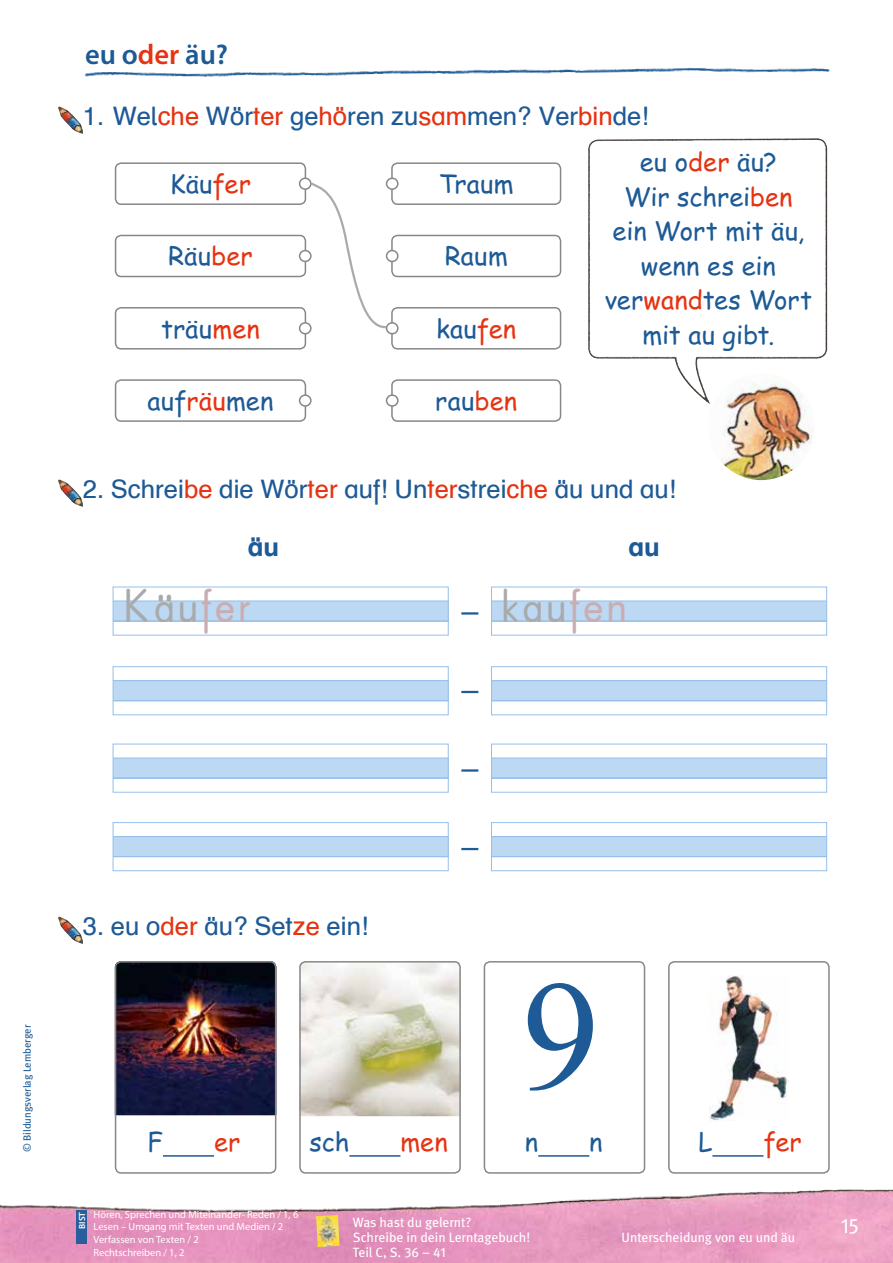
<style>
.page{position:relative;width:893px;height:1263px;background:#fff}
.page>*{position:absolute;margin:0;border:0;box-sizing:border-box;transform-origin:0 0}
.t1{font:155.85px "Times New Roman";color:#1d5a96}
.t2{font:47.25px "Fara Rund OE Light";letter-spacing:.06em;color:#a9aaab}
.t3{font:600 28.5px "Myriad Pro";color:#1d5a96}
.t4{font:25.5px/34.5px "Comic Sans MS";letter-spacing:.005em;color:#1d5a96;text-align:center}
.t5{font:25.5px "Schulbuch Nord OE Roman";color:#1d5a96}
.t6{font:25.5px "Comic Sans MS";letter-spacing:.005em;color:#e63312}
.t7{font:25.5px "Schulbuch Nord OE Bold";color:#1d5a96}
.t8{font:21px "Meta Book Expert";color:#fff}
.t9{font:13.5px/15px "Meta";color:#fff}
.t10{font:10.5px/12.6px "Myriad Pro";color:#fff}
.t11{font:10.5px "Meta";letter-spacing:-.005em;color:#1d5a96}
.t12{font:600 9px "Myriad Pro";color:#fff}
.s1{color:#e63312}
.s2{color:#c9adb1}
.s3{font-family:"Meta Book Expert"}
</style>
<div class="page">
<img style="left:0;top:1189px;width:893px;height:74px">
<img style="left:84px;top:67px;width:746px;height:10px">
<div style="left:113px;top:601px;width:335px;height:20px;background:#bcd8f2"></div>
<hr style="left:113px;top:601px;width:335px;height:1px;background:#96c0e8">
<hr style="left:113px;top:621px;width:335px;height:1px;background:#96c0e8">
<div style="left:113px;top:587px;width:336px;height:48px;border:1px solid #96c0e8"></div>
<hr style="left:461px;top:612px;width:17px;height:3px;background:#1d5a96">
<div style="left:491px;top:601px;width:336px;height:20px;background:#bcd8f2"></div>
<hr style="left:491px;top:601px;width:336px;height:1px;background:#96c0e8">
<hr style="left:491px;top:621px;width:336px;height:1px;background:#96c0e8">
<div style="left:491px;top:587px;width:336px;height:48px;border:1px solid #96c0e8"></div>
<div style="left:113px;top:681px;width:335px;height:20px;background:#bcd8f2"></div>
<hr style="left:113px;top:680px;width:335px;height:1px;background:#96c0e8">
<hr style="left:113px;top:700px;width:335px;height:1px;background:#96c0e8">
<div style="left:113px;top:666px;width:336px;height:49px;border:1px solid #96c0e8"></div>
<svg style="left:461px;top:691px;width:17px;height:2px"></svg>
<div style="left:491px;top:681px;width:336px;height:20px;background:#bcd8f2"></div>
<hr style="left:491px;top:680px;width:336px;height:1px;background:#96c0e8">
<hr style="left:491px;top:700px;width:336px;height:1px;background:#96c0e8">
<div style="left:491px;top:666px;width:336px;height:49px;border:1px solid #96c0e8"></div>
<div style="left:113px;top:758px;width:335px;height:20px;background:#bcd8f2"></div>
<hr style="left:113px;top:758px;width:335px;height:1px;background:#96c0e8">
<hr style="left:113px;top:778px;width:335px;height:1px;background:#96c0e8">
<div style="left:113px;top:744px;width:336px;height:48px;border:1px solid #96c0e8"></div>
<hr style="left:461px;top:769px;width:17px;height:3px;background:#1d5a96">
<div style="left:491px;top:758px;width:336px;height:20px;background:#bcd8f2"></div>
<hr style="left:491px;top:758px;width:336px;height:1px;background:#96c0e8">
<hr style="left:491px;top:778px;width:336px;height:1px;background:#96c0e8">
<div style="left:491px;top:744px;width:336px;height:48px;border:1px solid #96c0e8"></div>
<div style="left:113px;top:836px;width:335px;height:21px;background:#bcd8f2"></div>
<hr style="left:113px;top:836px;width:335px;height:1px;background:#96c0e8">
<hr style="left:113px;top:856px;width:335px;height:1px;background:#96c0e8">
<div style="left:113px;top:822px;width:336px;height:49px;border:1px solid #96c0e8"></div>
<svg style="left:461px;top:848px;width:17px;height:2px"></svg>
<div style="left:491px;top:836px;width:336px;height:21px;background:#bcd8f2"></div>
<hr style="left:491px;top:836px;width:336px;height:1px;background:#96c0e8">
<hr style="left:491px;top:856px;width:336px;height:1px;background:#96c0e8">
<div style="left:491px;top:822px;width:336px;height:49px;border:1px solid #96c0e8"></div>
<img style="left:58px;top:107px;width:25px;height:27px">
<img style="left:58px;top:480px;width:25px;height:27px">
<img style="left:58px;top:917px;width:25px;height:27px">
<img style="left:115px;top:961px;width:161px;height:154px">
<div style="left:115px;top:961px;width:161px;height:213px;border:2px solid #878787;border-radius:6px"></div>
<hr style="left:163px;top:1155px;width:51px;height:2px;background:#1d5a96">
<img style="left:302px;top:964px;width:156px;height:152px">
<div style="left:299px;top:961px;width:162px;height:213px;border:2px solid #878787;border-radius:6px"></div>
<hr style="left:349px;top:1155px;width:51px;height:2px;background:#1d5a96">
<div style="left:668px;top:961px;width:162px;height:213px;border:2px solid #878787;border-radius:6px"></div>
<hr style="left:712px;top:1155px;width:51px;height:2px;background:#1d5a96">
<img style="left:709px;top:975px;width:79px;height:146px">
<div style="left:391px;top:162px;width:170px;height:43px;border:2px solid #878787;border-radius:6px"></div>
<div style="left:387px;top:178px;width:11px;height:11px;background:#fff;border-radius:50%"></div>
<div style="left:386px;top:178px;width:13px;height:12px;border:2px solid #878787;border-radius:50%"></div>
<div style="left:391px;top:235px;width:170px;height:42px;border:2px solid #878787;border-radius:6px"></div>
<div style="left:387px;top:251px;width:11px;height:10px;background:#fff;border-radius:50%"></div>
<div style="left:386px;top:250px;width:13px;height:12px;border:2px solid #878787;border-radius:50%"></div>
<div style="left:391px;top:307px;width:170px;height:43px;border:2px solid #878787;border-radius:6px"></div>
<div style="left:387px;top:323px;width:11px;height:11px;background:#fff;border-radius:50%"></div>
<div style="left:386px;top:322px;width:13px;height:12px;border:2px solid #878787;border-radius:50%"></div>
<div style="left:391px;top:379px;width:170px;height:43px;border:2px solid #878787;border-radius:6px"></div>
<div style="left:387px;top:395px;width:11px;height:11px;background:#fff;border-radius:50%"></div>
<div style="left:386px;top:394px;width:13px;height:13px;border:2px solid #878787;border-radius:50%"></div>
<div style="left:115px;top:162px;width:191px;height:43px;border:2px solid #878787;border-radius:6px"></div>
<div style="left:300px;top:178px;width:11px;height:11px;background:#fff;border-radius:50%"></div>
<div style="left:299px;top:178px;width:13px;height:12px;border:2px solid #878787;border-radius:50%"></div>
<div style="left:115px;top:235px;width:191px;height:42px;border:2px solid #878787;border-radius:6px"></div>
<div style="left:300px;top:251px;width:11px;height:10px;background:#fff;border-radius:50%"></div>
<div style="left:299px;top:250px;width:13px;height:12px;border:2px solid #878787;border-radius:50%"></div>
<div style="left:115px;top:307px;width:191px;height:43px;border:2px solid #878787;border-radius:6px"></div>
<div style="left:300px;top:323px;width:11px;height:11px;background:#fff;border-radius:50%"></div>
<div style="left:299px;top:322px;width:13px;height:12px;border:2px solid #878787;border-radius:50%"></div>
<div style="left:115px;top:379px;width:191px;height:43px;border:2px solid #878787;border-radius:6px"></div>
<div style="left:300px;top:395px;width:11px;height:11px;background:#fff;border-radius:50%"></div>
<div style="left:299px;top:394px;width:13px;height:13px;border:2px solid #878787;border-radius:50%"></div>
<svg style="left:309px;top:181px;width:79px;height:148px"></svg>
<div style="left:484px;top:961px;width:161px;height:213px;border:2px solid #878787;border-radius:6px"></div>
<hr style="left:538px;top:1155px;width:51px;height:2px;background:#1d5a96">
<img style="left:721px;top:404px;width:93px;height:77px">
<svg style="left:588px;top:138px;width:240px;height:266px"></svg>
<img style="left:316px;top:1215px;width:24px;height:32px">
<div style="left:77px;top:1210px;width:10px;height:33px;background:#295e9c"></div>
<p class="t3" style="left:85px;top:36px;width:145px">eu o<span class="s1">der</span> äu?</p>
<p class="t5" style="left:83px;top:100px;width:567px">1. Wel<span class="s1">che</span> Wör<span class="s1">ter</span> ge<span class="s1">hö</span>ren zu<span class="s1">sam</span>men? Ver<span class="s1">bin</span>de!</p>
<p class="t4" style="left:170px;top:166px;width:83px">Käu<span class="s1">fer</span></p>
<p class="t4" style="left:168px;top:238px;width:86px">Räu<span class="s1">ber</span></p>
<p class="t4" style="left:161px;top:310px;width:100px">träu<span class="s1">men</span></p>
<p class="t4" style="left:439px;top:166px;width:76px">Traum</p>
<p class="t4" style="left:445px;top:238px;width:65px">Raum</p>
<p class="t4" style="left:436px;top:310px;width:82px">kau<span class="s1">fen</span></p>
<p class="t4" style="left:605px;top:144px;width:209px">eu o<span class="s1">der</span> äu?<br>Wir schrei<span class="s1">ben </span>ein Wort mit äu, wenn es ein ver<span class="s1">wand</span>tes Wort mit au gibt.</p>
<p class="t4" style="left:148px;top:383px;width:127px">auf<span class="s1">räu</span>men</p>
<p class="t4" style="left:435px;top:383px;width:83px">rau<span class="s1">ben</span></p>
<p class="t5" style="left:83px;top:473px;width:595px">2. Schrei<span class="s1">be</span> die Wör<span class="s1">ter</span> auf! Un<span class="s1">ter</span>strei<span class="s1">che</span> äu und au!</p>
<p class="t7" style="left:248px;top:531px;width:33px">äu</p>
<p class="t7" style="left:628px;top:531px;width:33px">au</p>
<h2 class="t2" style="left:123px;top:580px;width:129px">Käu<span class="s2">fer</span></h2>
<h2 class="t2" style="left:502px;top:580px;width:127px">kau<span class="s2">fen</span></h2>
<p class="t11" style="left:21px;top:1152px;width:129px;rotate:-90deg">© Bildungsverlag Lemberger</p>
<p class="t5" style="left:83px;top:910px;width:287px">3. eu o<span class="s1">der</span> äu? Set<span class="s1">ze</span> ein!</p>
<h1 class="t1" style="left:522px;top:931px;width:79px">9</h1>
<p class="t4" style="left:148px;top:1124px;width:17px">F</p>
<p class="t6" style="left:214px;top:1123px;width:28px">er</p>
<p class="t4" style="left:310px;top:1124px;width:41px">sch</p>
<p class="t6" style="left:400px;top:1123px;width:49px">men</p>
<p class="t4" style="left:698px;top:1124px;width:16px">L</p>
<p class="t6" style="left:763px;top:1123px;width:40px">fer</p>
<p class="t4" style="left:525px;top:1124px;width:15px">n</p>
<p class="t4" style="left:589px;top:1124px;width:15px">n</p>
<p class="t12" style="left:76px;top:1229px;width:18px;rotate:-90deg">BIST</p>
<p class="t10" style="left:94px;top:1208px;width:206px">Hören, Sprechen und Miteinander- Reden / 1, 6<br>Lesen – Umgang mit Texten und Medien / 2<br>Verfassen von Texten / 2<br>Rechtschreiben / 1, 2</p>
<p class="t9" style="left:353px;top:1214px;width:179px">Was hast du gelernt?<br>Schreibe in dein Lerntagebuch!</p>
<p class="t9" style="left:353px;top:1244px;width:94px">Teil C, S. <span class="s3">36</span> – <span class="s3">41</span></p>
<p class="t9" style="left:622px;top:1229px;width:175px">Unterscheidung von eu und äu</p>
<p class="t8" style="left:841px;top:1213px;width:20px">15</p>
</div>
